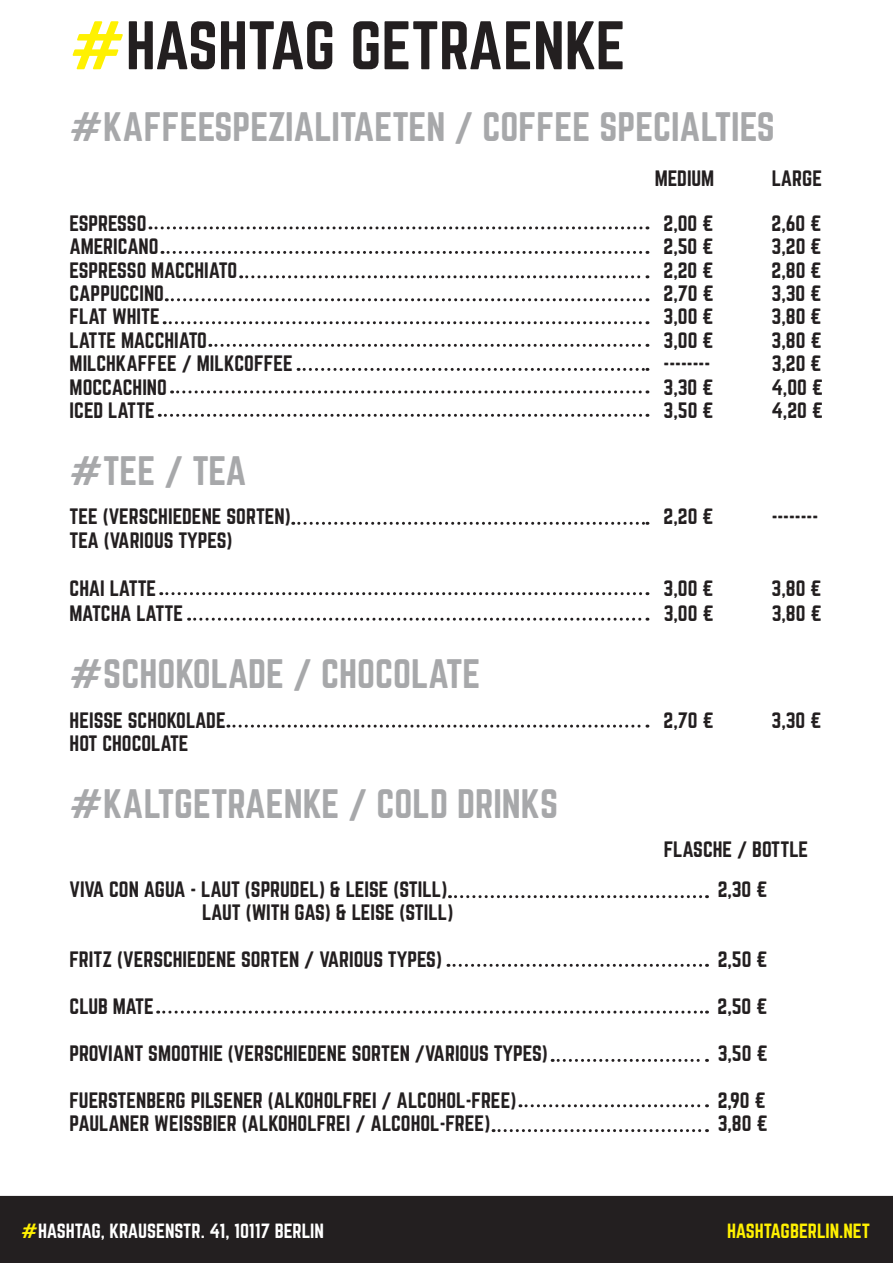
<style>
.page{position:relative;width:893px;height:1263px;background:#fff}
.page>*{position:absolute;margin:0;border:0;box-sizing:border-box;transform-origin:0 0}
.t1{font:60px "Norwester";color:#231f20}
.t2{font:36px "Norwester";color:#a7a8aa}
.t3{font:19.5px "Norwester";color:#231f20}
.t4{font:19.5px "Norwester";letter-spacing:-.02em;color:#231f20}
.t5{font:18px "Norwester";color:#fff}
.t6{font:18px "Norwester";color:#fff101}
.s1{color:#fff101}
</style>
<div class="page">
<div style="left:1px;top:1197px;width:891px;height:65px;background:#231f20"></div>
<div style="left:0;top:1196px;width:893px;height:67px;border:2px solid #231f20"></div>
<svg style="left:150px;top:226px;width:498px;height:3px"></svg>
<svg style="left:162px;top:251px;width:486px;height:3px"></svg>
<svg style="left:241px;top:275px;width:407px;height:3px"></svg>
<svg style="left:166px;top:298px;width:482px;height:3px"></svg>
<svg style="left:164px;top:321px;width:484px;height:3px"></svg>
<svg style="left:210px;top:344px;width:438px;height:3px"></svg>
<svg style="left:298px;top:368px;width:350px;height:3px"></svg>
<svg style="left:172px;top:390px;width:476px;height:3px"></svg>
<svg style="left:159px;top:414px;width:489px;height:3px"></svg>
<svg style="left:293px;top:522px;width:355px;height:3px"></svg>
<svg style="left:161px;top:592px;width:487px;height:3px"></svg>
<svg style="left:189px;top:618px;width:459px;height:3px"></svg>
<svg style="left:228px;top:725px;width:420px;height:3px"></svg>
<svg style="left:449px;top:895px;width:258px;height:3px"></svg>
<svg style="left:448px;top:964px;width:259px;height:3px"></svg>
<svg style="left:158px;top:1010px;width:549px;height:3px"></svg>
<svg style="left:552px;top:1059px;width:155px;height:3px"></svg>
<svg style="left:520px;top:1104px;width:187px;height:3px"></svg>
<svg style="left:493px;top:1129px;width:214px;height:3px"></svg>
<p class="t1" style="left:70px;top:17px;width:557px"><span class="s1">#</span>HASHTAG GETRAENKE</p>
<p class="t2" style="left:70px;top:109px;width:706px">#KAFFEESPEZIALITAETEN / COFFEE SPECIALTIES</p>
<p class="t3" style="left:655px;top:169px;width:61px">MEDIUM</p>
<p class="t3" style="left:772px;top:169px;width:52px">LARGE</p>
<p class="t3" style="left:70px;top:214px;width:78px">ESPRESSO</p>
<p class="t3" style="left:664px;top:214px;width:51px">2,00 €</p>
<p class="t3" style="left:772px;top:214px;width:51px">2,60 €</p>
<p class="t3" style="left:70px;top:237px;width:91px">AMERICANO</p>
<p class="t3" style="left:664px;top:237px;width:51px">2,50 €</p>
<p class="t3" style="left:772px;top:237px;width:51px">3,20 €</p>
<p class="t3" style="left:70px;top:261px;width:169px">ESPRESSO MACCHIATO</p>
<p class="t3" style="left:664px;top:261px;width:51px">2,20 €</p>
<p class="t3" style="left:772px;top:261px;width:51px">2,80 €</p>
<p class="t3" style="left:70px;top:284px;width:96px">CAPPUCCINO</p>
<p class="t3" style="left:664px;top:284px;width:51px">2,70 €</p>
<p class="t3" style="left:772px;top:284px;width:51px">3,30 €</p>
<p class="t3" style="left:70px;top:307px;width:92px">FLAT WHITE</p>
<p class="t3" style="left:664px;top:307px;width:51px">3,00 €</p>
<p class="t3" style="left:772px;top:307px;width:51px">3,80 €</p>
<p class="t3" style="left:70px;top:331px;width:139px">LATTE MACCHIATO</p>
<p class="t3" style="left:664px;top:331px;width:51px">3,00 €</p>
<p class="t3" style="left:772px;top:331px;width:51px">3,80 €</p>
<p class="t3" style="left:70px;top:354px;width:225px">MILCHKAFFEE / MILKCOFFEE</p>
<p class="t3" style="left:664px;top:354px;width:48px">--------</p>
<p class="t3" style="left:772px;top:354px;width:51px">3,20 €</p>
<p class="t3" style="left:70px;top:378px;width:99px">MOCCACHINO</p>
<p class="t3" style="left:664px;top:378px;width:51px">3,30 €</p>
<p class="t3" style="left:772px;top:378px;width:53px">4,00 €</p>
<p class="t3" style="left:70px;top:401px;width:87px">ICED LATTE</p>
<p class="t3" style="left:664px;top:401px;width:51px">3,50 €</p>
<p class="t3" style="left:772px;top:401px;width:53px">4,20 €</p>
<p class="t2" style="left:70px;top:453px;width:178px">#TEE / TEA</p>
<p class="t3" style="left:70px;top:507px;width:223px">TEE (VERSCHIEDENE SORTEN)</p>
<p class="t3" style="left:664px;top:507px;width:51px">2,20 €</p>
<p class="t3" style="left:772px;top:507px;width:48px">--------</p>
<p class="t3" style="left:70px;top:531px;width:164px">TEA (VARIOUS TYPES)</p>
<p class="t3" style="left:70px;top:579px;width:88px">CHAI LATTE</p>
<p class="t3" style="left:664px;top:579px;width:51px">3,00 €</p>
<p class="t3" style="left:772px;top:579px;width:51px">3,80 €</p>
<p class="t4" style="left:70px;top:604px;width:115px">MATCHA LATTE</p>
<p class="t3" style="left:664px;top:604px;width:51px">3,00 €</p>
<p class="t3" style="left:772px;top:604px;width:51px">3,80 €</p>
<p class="t2" style="left:70px;top:656px;width:412px">#SCHOKOLADE / CHOCOLATE</p>
<p class="t3" style="left:70px;top:711px;width:158px">HEISSE SCHOKOLADE</p>
<p class="t3" style="left:664px;top:711px;width:51px">2,70 €</p>
<p class="t3" style="left:772px;top:711px;width:51px">3,30 €</p>
<p class="t3" style="left:70px;top:734px;width:121px">HOT CHOCOLATE</p>
<p class="t2" style="left:70px;top:786px;width:490px">#KALTGETRAENKE / COLD DRINKS</p>
<p class="t3" style="left:664px;top:840px;width:146px">FLASCHE / BOTTLE</p>
<p class="t3" style="left:70px;top:880px;width:379px">VIVA CON AGUA - LAUT (SPRUDEL) &amp; LEISE (STILL)</p>
<p class="t3" style="left:718px;top:880px;width:51px">2,30 €</p>
<p class="t3" style="left:202px;top:903px;width:253px">LAUT (WITH GAS) &amp; LEISE (STILL)</p>
<p class="t3" style="left:70px;top:950px;width:374px">FRITZ (VERSCHIEDENE SORTEN / VARIOUS TYPES)</p>
<p class="t3" style="left:718px;top:950px;width:51px">2,50 €</p>
<p class="t3" style="left:70px;top:997px;width:86px">CLUB MATE</p>
<p class="t3" style="left:718px;top:997px;width:51px">2,50 €</p>
<p class="t3" style="left:70px;top:1044px;width:480px">PROVIANT SMOOTHIE (VERSCHIEDENE SORTEN /VARIOUS TYPES)</p>
<p class="t3" style="left:718px;top:1044px;width:51px">3,50 €</p>
<p class="t3" style="left:70px;top:1090px;width:448px">FUERSTENBERG PILSENER (ALKOHOLFREI / ALCOHOL-FREE)</p>
<p class="t3" style="left:718px;top:1090px;width:49px">2,90 €</p>
<p class="t3" style="left:70px;top:1114px;width:422px">PAULANER WEISSBIER (ALKOHOLFREI / ALCOHOL-FREE)</p>
<p class="t3" style="left:718px;top:1114px;width:51px">3,80 €</p>
<p class="t5" style="left:21px;top:1223px;width:304px"><span class="s1">#</span>HASHTAG, KRAUSENSTR. 41, 10117 BERLIN</p>
<p class="t6" style="left:727px;top:1222px;width:144px">HASHTAGBERLIN.NET</p>
</div>
